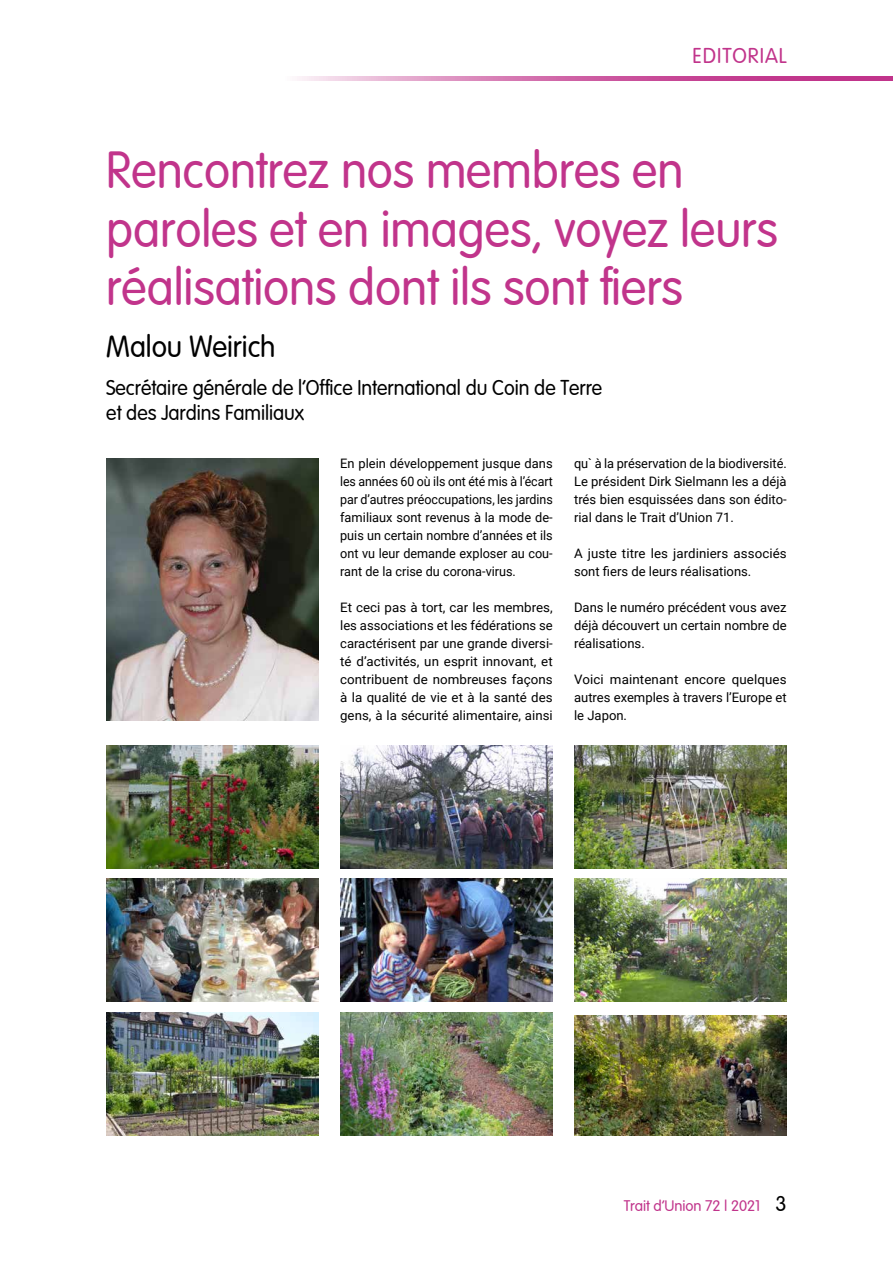
<style>
.page{position:relative;width:893px;height:1263px;background:#fff}
.page>*{position:absolute;margin:0;border:0;box-sizing:border-box;transform-origin:0 0}
.t1{font:51px/58.5px "Vogue Plain";color:#c1348b;scale:.95 1}
.t2{font:30px "Vogue Plain";color:#000;scale:.95 1}
.t3{font:21px/25.2px "Vogue Plain";color:#000;scale:.95 1}
.t4{font:21px "Vogue Plain";letter-spacing:.05em;color:#c1348b}
.t5{font:15px "Vogue Plain";color:#c1348b}
.t6{font:13.05px/18px "Roboto";color:#000;text-align:justify}
.s1{font-size:21px;color:#000}
</style>
<div class="page">
<svg style="left:297px;top:77px;width:596px;height:4px;background:#d26eac"></svg>
<img style="left:106px;top:459px;width:213px;height:261px">
<img style="left:106px;top:745px;width:213px;height:123px">
<img style="left:340px;top:745px;width:213px;height:123px">
<img style="left:574px;top:745px;width:213px;height:123px">
<img style="left:106px;top:878px;width:213px;height:124px">
<img style="left:340px;top:878px;width:213px;height:124px">
<img style="left:574px;top:878px;width:213px;height:124px">
<img style="left:106px;top:1012px;width:213px;height:123px">
<img style="left:340px;top:1012px;width:213px;height:123px">
<img style="left:574px;top:1016px;width:213px;height:119px">
<h3 class="t4" style="left:692px;top:44px;width:96px">EDITORIAL</h3>
<h1 class="t1" style="left:106px;top:141px;width:708px">Rencontrez nos membres en paroles et en images, voyez leurs réalisations dont ils sont fiers</h1>
<h2 class="t2" style="left:106px;top:329px;width:180px">Malou Weirich</h2>
<h3 class="t3" style="left:106px;top:374px;width:524px">Secrétaire générale de l’Office International du Coin de Terre et des Jardins Familiaux</h3>
<p class="t6" style="left:340px;top:454px;width:214px">En plein développement jusque dans les années 60 où ils ont été mis à l’écart par d’autres préoccupations, les jardins familiaux sont revenus à la mode de&shy;puis un certain nombre d’années et ils ont vu leur demande exploser au cou&shy;rant de la crise du corona-virus.</p>
<p class="t6" style="left:340px;top:598px;width:214px">Et ceci pas à tort, car les membres, les associations et les fédérations se caractérisent par une grande diversi&shy;té d’activités, un esprit innovant, et contribuent de nombreuses façons à la qualité de vie et à la santé des gens, à la sécurité alimentaire, ainsi</p>
<p class="t6" style="left:574px;top:454px;width:214px">qu` à la préservation de la biodiversité.<br>Le président Dirk Sielmann les a déjà trés bien esquissées dans son édito&shy;rial dans le Trait d’Union 71.</p>
<p class="t6" style="left:574px;top:544px;width:214px">A juste titre les jardiniers associés sont fiers de leurs réalisations.</p>
<p class="t6" style="left:574px;top:598px;width:214px">Dans le numéro précédent vous avez déjà découvert un certain nombre de réalisations.</p>
<p class="t6" style="left:574px;top:670px;width:214px">Voici maintenant encore quelques autres exemples à travers l’Europe et le Japon.</p>
<p class="t5" style="left:624px;top:1197px;width:164px">Trait d’Union 72 | 2021 <span class="s1">3</span></p>
</div>
